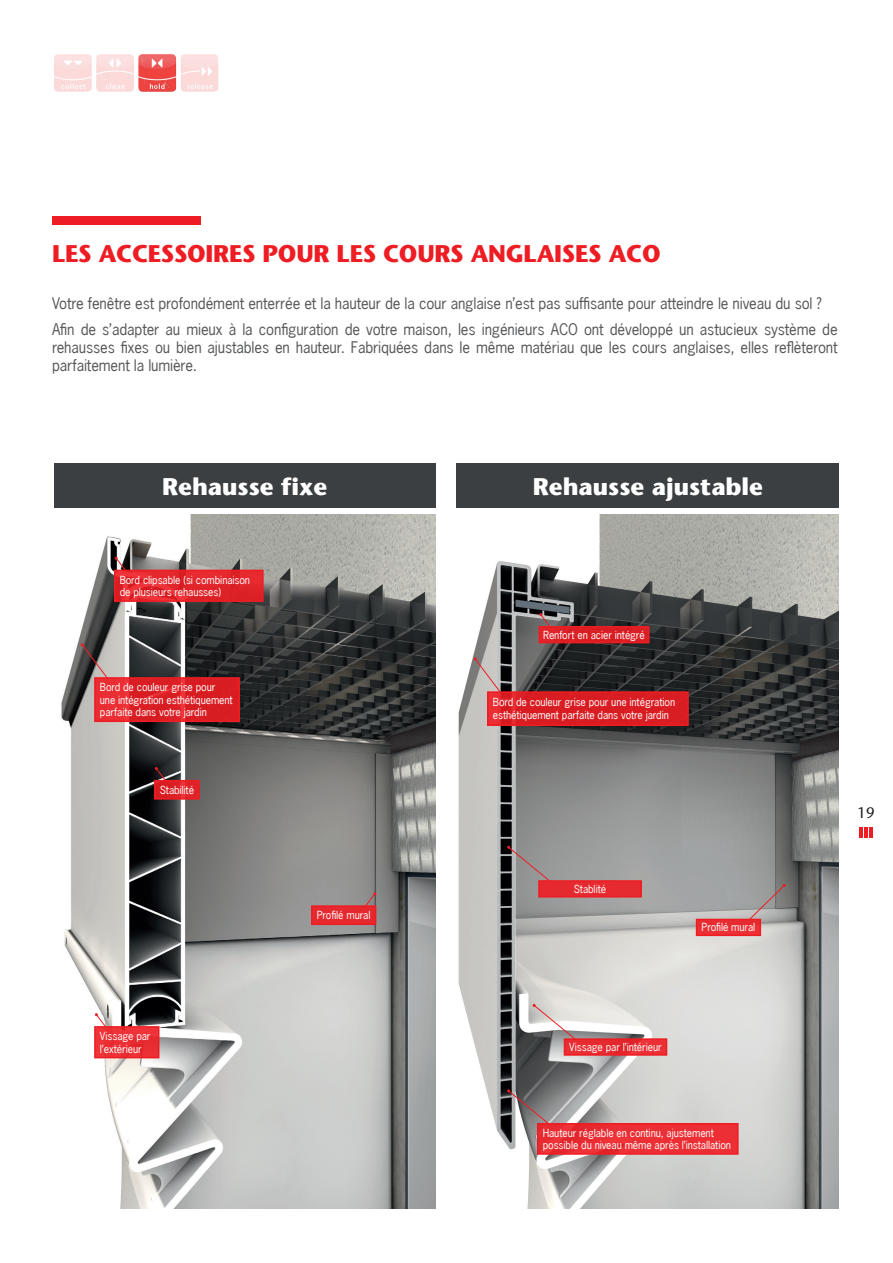
<style>
.page{position:relative;width:893px;height:1263px;background:#fff}
.page>*{position:absolute;margin:0;border:0;box-sizing:border-box;transform-origin:0 0}
.t1{font:700 24px "Stone Sans";letter-spacing:-.01em;color:#ee1d23}
.t2{font:700 24px "Stone Sans";color:#fff}
.t3{font:15px/18px "News Gothic";letter-spacing:-.01em;color:#57585a;text-align:justify}
.t4{font:15px "Stone Sans";color:#231f20}
.t5{font:10.5px/12.6px "News Gothic";letter-spacing:-.01em;color:#fff}
</style>
<div class="page">
<img style="left:54px;top:54px;width:38px;height:38px">
<img style="left:96px;top:54px;width:38px;height:38px">
<img style="left:138px;top:54px;width:38px;height:38px">
<img style="left:181px;top:54px;width:37px;height:38px">
<div style="left:52px;top:216px;width:149px;height:9px;background:#ee1d23"></div>
<div style="left:457px;top:463px;width:382px;height:45px;background:#3c3f41"></div>
<img style="left:61px;top:514px;width:374px;height:695px">
<img style="left:458px;top:514px;width:381px;height:695px">
<div style="left:54px;top:463px;width:381px;height:45px;background:#3c3f41"></div>
<svg style="left:474px;top:657px;width:27px;height:36px"></svg>
<svg style="left:81px;top:643px;width:27px;height:36px"></svg>
<svg style="left:533px;top:1004px;width:43px;height:36px"></svg>
<svg style="left:507px;top:846px;width:44px;height:36px"></svg>
<svg style="left:507px;top:1089px;width:44px;height:36px"></svg>
<svg style="left:748px;top:884px;width:38px;height:36px"></svg>
<svg style="left:539px;top:613px;width:13px;height:13px"></svg>
<div style="left:539px;top:627px;width:110px;height:16px;background:#da1e24"></div>
<div style="left:538px;top:626px;width:111px;height:17px;border:2px solid #ee1d23"></div>
<svg style="left:115px;top:557px;width:13px;height:13px"></svg>
<svg style="left:117px;top:573px;width:144px;height:26px;fill:#e1252a"></svg>
<div style="left:114px;top:570px;width:150px;height:32px;border:2px solid #ee1d23"></div>
<svg style="left:155px;top:767px;width:13px;height:13px"></svg>
<svg style="left:157px;top:783px;width:40px;height:14px"></svg>
<div style="left:154px;top:780px;width:46px;height:20px;border:2px solid #ee1d23"></div>
<svg style="left:95px;top:1013px;width:13px;height:13px"></svg>
<div style="left:95px;top:1027px;width:64px;height:30px;background:#ed3035"></div>
<div style="left:94px;top:1026px;width:65px;height:32px;border:2px solid #ee1d23"></div>
<svg style="left:363px;top:892px;width:13px;height:13px"></svg>
<div style="left:312px;top:906px;width:64px;height:18px;background:#e5292e"></div>
<div style="left:311px;top:905px;width:65px;height:20px;border:2px solid #ee1d23"></div>
<div style="left:564px;top:1039px;width:102px;height:16px;background:#e82c32"></div>
<div style="left:564px;top:1038px;width:103px;height:18px;border:2px solid #ee1d23"></div>
<div style="left:539px;top:881px;width:102px;height:16px;background:#e62a2f"></div>
<div style="left:538px;top:880px;width:104px;height:17px;border:2px solid #ee1d23"></div>
<div style="left:697px;top:919px;width:63px;height:16px;background:#eb2f34"></div>
<div style="left:696px;top:919px;width:65px;height:17px;border:2px solid #ee1d23"></div>
<div style="left:488px;top:692px;width:200px;height:33px;background:linear-gradient(to right,#dd2127,#d61b21)"></div>
<div style="left:487px;top:691px;width:202px;height:35px;border:2px solid #ee1d23"></div>
<svg style="left:97px;top:680px;width:140px;height:39px;fill:#d91e23"></svg>
<div style="left:94px;top:677px;width:146px;height:45px;border:2px solid #ee1d23"></div>
<div style="left:538px;top:1124px;width:200px;height:30px;background:#eb2f34"></div>
<div style="left:537px;top:1123px;width:202px;height:32px;border:2px solid #ee1d23"></div>
<hr style="left:859px;top:828px;width:4px;height:10px;background:#ee1d23">
<hr style="left:864px;top:828px;width:4px;height:10px;background:#ee1d23">
<hr style="left:869px;top:828px;width:4px;height:10px;background:#ee1d23">
<p class="t1" style="left:52px;top:239px;width:610px">LES ACCESSOIRES POUR LES COURS ANGLAISES ACO</p>
<p class="t3" style="left:52px;top:294px;width:771px">Votre fenêtre est profondément enterrée et la hauteur de la cour anglaise n’est pas suffisante pour atteindre le niveau du sol ?</p>
<p class="t3" style="left:52px;top:321px;width:787px">Afin de s’adapter au mieux à la configuration de votre maison, les ingénieurs ACO ont développé un astucieux système de rehausses fixes ou bien ajustables en hauteur. Fabriquées dans le même matériau que les cours anglaises, elles reflèteront parfaitement la lumière.</p>
<p class="t2" style="left:162px;top:472px;width:166px">Rehausse fixe</p>
<p class="t2" style="left:533px;top:472px;width:232px">Rehausse ajustable</p>
<p class="t5" style="left:120px;top:573px;width:132px">Bord clipsable (si combinaison de plusieurs rehausses)</p>
<p class="t5" style="left:100px;top:681px;width:134px">Bord de couleur grise pour une intégration esthétiquement parfaite dans votre jardin</p>
<p class="t5" style="left:160px;top:783px;width:36px">Stabilité</p>
<p class="t5" style="left:100px;top:1030px;width:52px">Vissage par l’extérieur</p>
<p class="t5" style="left:317px;top:909px;width:55px">Profilé mural</p>
<p class="t5" style="left:543px;top:628px;width:103px">Renfort en acier intégré</p>
<p class="t5" style="left:493px;top:696px;width:184px">Bord de couleur grise pour une intégration esthétiquement parfaite dans votre jardin</p>
<p class="t5" style="left:574px;top:883px;width:34px">Stablité</p>
<p class="t5" style="left:702px;top:921px;width:55px">Profilé mural</p>
<p class="t5" style="left:569px;top:1041px;width:94px">Vissage par l’intérieur</p>
<p class="t5" style="left:543px;top:1126px;width:190px">Hauteur réglable en continu, ajustement possible du niveau même après l’installation</p>
<h2 class="t4" style="left:857px;top:804px;width:19px">19</h2>
</div>
